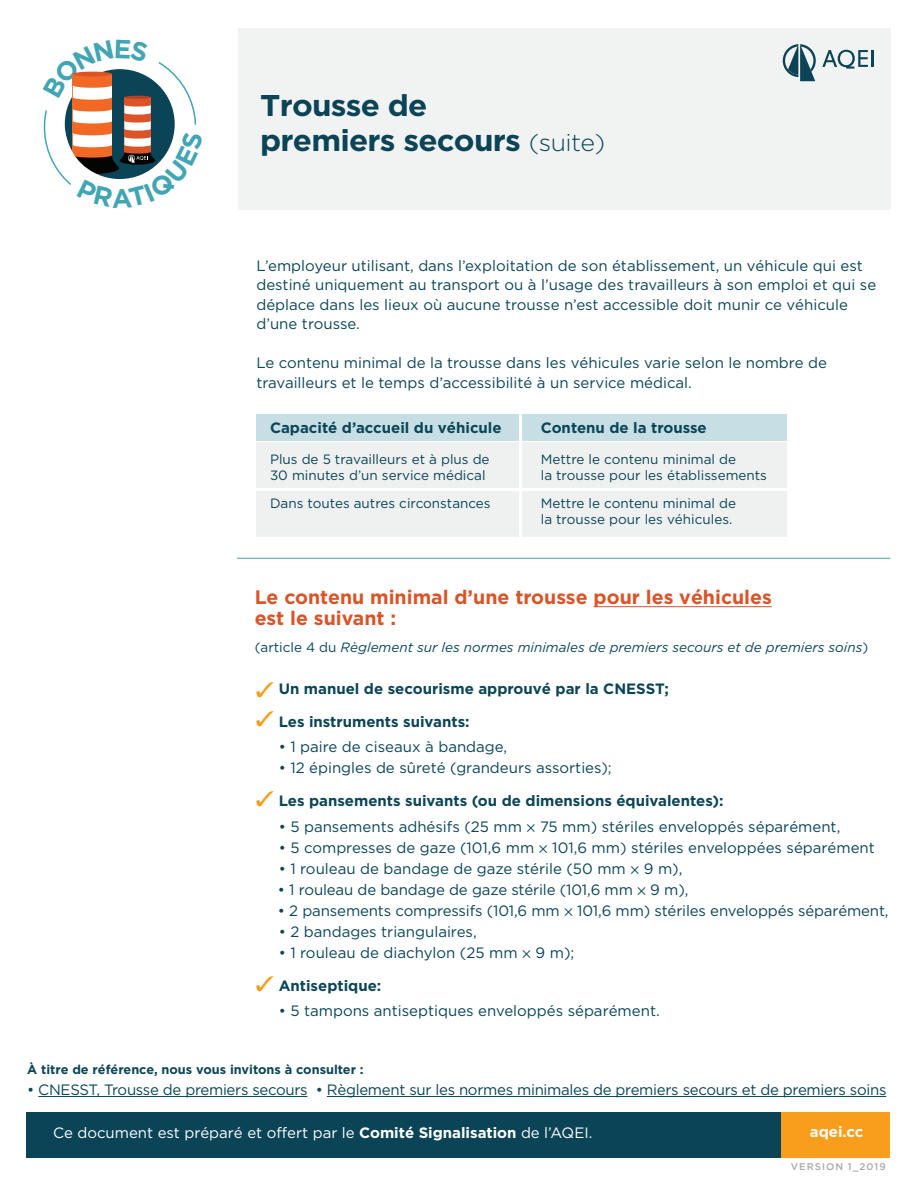
<style>
.page{position:relative;width:918px;height:1188px;background:#fff}
.page>*{position:absolute;margin:0;border:0;box-sizing:border-box;transform-origin:0 0}
.t1{font:700 30px/34.5px "Gotham";letter-spacing:-.025em;color:#0b4457;scale:1.05 1}
.t2{font:700 19.5px/21px "Gotham";color:#db5326}
.t3{font:15px/19.5px "Gotham";color:#0b4558}
.t4{font:700 15px "Gotham";color:#0b4558}
.t5{font:15px "Gotham";letter-spacing:-.02em;color:#0b4558}
.t6{font:15px "Gotham";color:#fff}
.t7{font:700 15px "Gotham";color:#fff}
.t8{font:13.5px/16.2px "Gotham";color:#0b4558}
.t9{font:italic 13.5px "Gotham";color:#0b4558}
.t10{font:700 12.75px "Gotham";color:#0b4558}
.t11{font:500 9.75px "Gotham";letter-spacing:.1em;color:#a8a9ad}
.s1{font-weight:300;font-size:24px}
.s2{font-style:normal}
.s3{font-family:"Myriad Pro"}
.s4{font-weight:700}
</style>
<div class="page">
<div style="left:257px;top:414px;width:262px;height:27px;background:#c6dee4"></div>
<div style="left:523px;top:414px;width:264px;height:27px;background:#c6dee4"></div>
<div style="left:257px;top:443px;width:262px;height:45px;background:#eff0f0"></div>
<div style="left:523px;top:443px;width:264px;height:45px;background:#eff0f0"></div>
<div style="left:257px;top:491px;width:262px;height:45px;background:#eff0f0"></div>
<div style="left:523px;top:491px;width:264px;height:45px;background:#eff0f0"></div>
<hr style="left:38px;top:1096px;width:269px;height:1px;background:#0b4558">
<hr style="left:327px;top:1096px;width:559px;height:1px;background:#0b4558">
<div style="left:26px;top:1112px;width:756px;height:46px;background:#0b4457"></div>
<div style="left:781px;top:1112px;width:109px;height:46px;background:#f89d1c"></div>
<div style="left:239px;top:28px;width:652px;height:182px;background:#f1f3f3"></div>
<svg style="left:783px;top:44px;width:33px;height:37px"></svg>
<svg style="left:822px;top:50px;width:52px;height:19px"></svg>
<hr style="left:594px;top:606px;width:178px;height:1px;background:#db5326">
<hr style="left:237px;top:558px;width:653px;height:1px;background:#42a5b3">
<svg style="left:43px;top:62px;width:154px;height:123px"></svg>
<h1 class="t1" style="left:260px;top:88px;width:330px">Trousse de<br>premiers secours <span class="s1">(suite)</span></h1>
<p class="t3" style="left:256px;top:256px;width:621px">L’employeur utilisant, dans l’exploitation de son établissement, un véhicule qui est destiné uniquement au transport ou à l’usage des travailleurs à son emploi et qui se déplace dans les lieux où aucune trousse n’est accessible doit munir ce véhicule d’une trousse.</p>
<p class="t3" style="left:256px;top:353px;width:572px">Le contenu minimal de la trousse dans les véhicules varie selon le nombre de travailleurs et le temps d’accessibilité à un service médical.</p>
<p class="t4" style="left:270px;top:419px;width:233px">Capacité d’accueil du véhicule</p>
<p class="t8" style="left:270px;top:451px;width:221px">Plus de 5 travailleurs et à plus de<br>30 minutes d’un service médical</p>
<p class="t8" style="left:270px;top:495px;width:222px">Dans toutes autres circonstances</p>
<p class="t4" style="left:541px;top:419px;width:168px">Contenu de la trousse</p>
<p class="t8" style="left:541px;top:451px;width:228px">Mettre le contenu minimal de<br>la trousse pour les établissements</p>
<p class="t8" style="left:541px;top:495px;width:197px">Mettre le contenu minimal de la trousse pour les véhicules.</p>
<h2 class="t2" style="left:255px;top:586px;width:519px">Le contenu minimal d’une trousse pour les véhicules est le suivant :</h2>
<p class="t9" style="left:255px;top:640px;width:615px"><span class="s2">(article 4 du</span> Règlement sur les normes minimales de premiers secours et de premiers soins<span class="s2">)</span></p>
<p class="t4" style="left:279px;top:680px;width:392px">Un manuel de secourisme approuvé par la CNESST;</p>
<p class="t4" style="left:279px;top:713px;width:192px">Les instruments suivants:</p>
<p class="t3" style="left:279px;top:737px;width:230px">• 1 paire de ciseaux à bandage,</p>
<p class="t3" style="left:279px;top:758px;width:334px">• 12 épingles de sûreté (grandeurs assorties);</p>
<p class="t4" style="left:279px;top:792px;width:446px">Les pansements suivants (ou de dimensions équivalentes):</p>
<p class="t3" style="left:279px;top:817px;width:563px">• 5 pansements adhésifs (25 mm <span class="s3">×</span> 75 mm) stériles enveloppés séparément,</p>
<p class="t3" style="left:279px;top:838px;width:598px">• 5 compresses de gaze (101,6 mm <span class="s3">×</span> 101,6 mm) stériles enveloppées séparément</p>
<p class="t3" style="left:279px;top:859px;width:405px">• 1 rouleau de bandage de gaze stérile (50 mm <span class="s3">×</span> 9 m),</p>
<p class="t3" style="left:278px;top:880px;width:412px">• 1 rouleau de bandage de gaze stérile (101,6 mm <span class="s3">×</span> 9 m),</p>
<p class="t3" style="left:278px;top:901px;width:612px">• 2 pansements compressifs (101,6 mm <span class="s3">×</span> 101,6 mm) stériles enveloppés séparément,</p>
<p class="t3" style="left:279px;top:922px;width:200px">• 2 bandages triangulaires,</p>
<p class="t3" style="left:279px;top:943px;width:297px">• 1 rouleau de diachylon (25 mm <span class="s3">×</span> 9 m);</p>
<p class="t4" style="left:279px;top:977px;width:104px">Antiseptique:</p>
<p class="t3" style="left:279px;top:1001px;width:383px">• 5 tampons antiseptiques enveloppés séparément.</p>
<p class="t10" style="left:27px;top:1062px;width:338px">À titre de référence, nous vous invitons à consulter :</p>
<p class="t5" style="left:27px;top:1081px;width:861px">• CNESST, Trousse de premiers secours • Règlement sur les normes minimales de premiers secours et de premiers soins</p>
<p class="t6" style="left:53px;top:1124px;width:541px">Ce document est préparé et offert par le <span class="s4">Comité Signalisation</span> de l’AQEI.</p>
<p class="t7" style="left:810px;top:1123px;width:55px">aqei.cc</p>
<p class="t11" style="left:791px;top:1161px;width:96px">VERSION 1_2019</p>
</div>
